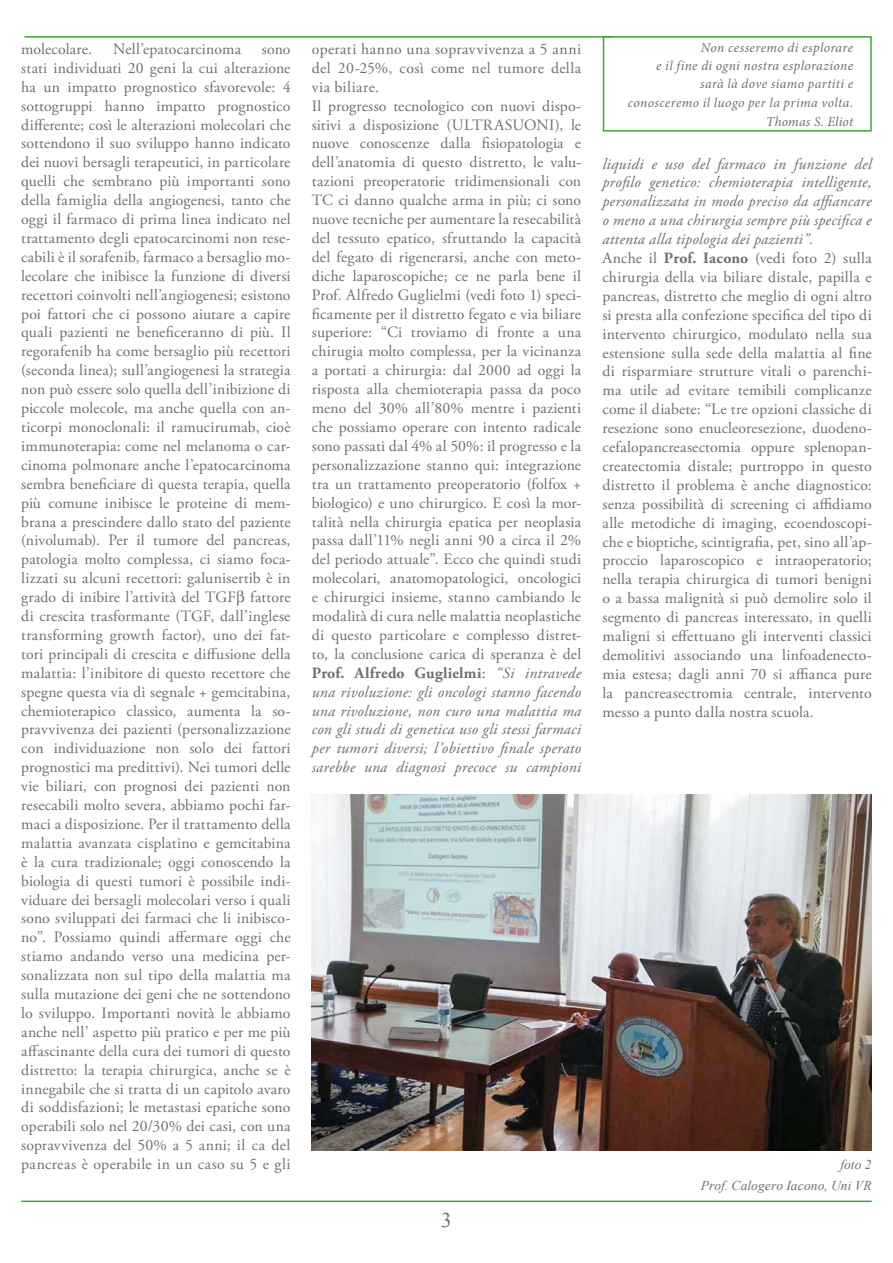
<style>
.page{position:relative;width:893px;height:1263px;background:#fff}
.page>*{position:absolute;margin:0;border:0;box-sizing:border-box;transform-origin:0 0}
.t1{font:21px "Times New Roman";color:#706f6f}
.t2{font:15.75px/18.9px "Adobe Garamond Pro";letter-spacing:.01em;color:#706f6f}
.t3{font:italic 13.5px/18.5px "Minion Pro";letter-spacing:.03em;color:#706f6f;text-align:right}
.t4{font:italic 13.5px/20.4px "Times New Roman";letter-spacing:.005em;color:#706f6f;text-align:right}
.s1{font-weight:700}
.s2{font-style:italic}
</style>
<div class="page">
<div style="left:603px;top:36px;width:269px;height:96px;border:2px solid #3fa535"></div>
<hr style="left:21px;top:1200px;width:851px;height:2px;background:#3fa535">
<img style="left:312px;top:794px;width:560px;height:357px">
<hr style="left:24px;top:36px;width:588px;height:2px;background:#3fa535">
<p class="t2" style="left:21px;top:40px;width:271px;text-align:justify;text-indent:241px">sono stati individuati 20 geni la cui alterazione ha un impatto prognostico sfavorevole: 4 sottogruppi hanno impatto prognostico differente; così le alterazioni molecolari che sottendono il suo sviluppo hanno indicato dei nuovi bersagli terapeutici, in particolare quelli che sembrano più importanti sono della famiglia della angiogenesi, tanto che oggi il farmaco di prima linea indicato nel trattamento degli epatocarcinomi non rese&shy;cabili è il sorafenib, farmaco a bersaglio mo&shy;lecolare che inibisce la funzione di diversi recettori coinvolti nell’angiogenesi; esistono poi fattori che ci possono aiutare a capire quali pazienti ne beneficeranno di più. Il regorafenib ha come bersaglio più recettori (seconda linea); sull’angiogenesi la strategia non può essere solo quella dell’inibizione di piccole molecole, ma anche quella con an&shy;ticorpi monoclonali: il ramucirumab, cioè immunoterapia: come nel melanoma o car&shy;cinoma polmonare anche l’epatocarcinoma sembra beneficiare di questa terapia, quella più comune inibisce le proteine di mem&shy;brana a prescindere dallo stato del paziente (nivolumab). Per il tumore del pancreas, patologia molto complessa, ci siamo foca&shy;lizzati su alcuni recettori: galunisertib è in grado di inibire l’attività del TGF fattore di crescita trasformante (TGF, dall’inglese transforming growth factor), uno dei fat&shy;tori principali di crescita e diffusione della malattia: l’inibitore di questo recettore che spegne questa via di segnale + gemcitabina, chemioterapico classico, aumenta la so&shy;pravvivenza dei pazienti (personalizzazione con individuazione non solo dei fattori prognostici ma predittivi). Nei tumori delle vie biliari, con prognosi dei pazienti non resecabili molto severa, abbiamo pochi far&shy;maci a disposizione. Per il trattamento della malattia avanzata cisplatino e gemcitabina è la cura tradizionale; oggi conoscendo la biologia di questi tumori è possibile indi&shy;viduare dei bersagli molecolari verso i quali sono sviluppati dei farmaci che li inibisco&shy;no”. Possiamo quindi affermare oggi che stiamo andando verso una medicina per&shy;sonalizzata non sul tipo della malattia ma sulla mutazione dei geni che ne sottendono lo sviluppo. Importanti novità le abbiamo anche nell’ aspetto più pratico e per me più affascinante della cura dei tumori di questo distretto: la terapia chirurgica, anche se è innegabile che si tratta di un capitolo avaro di soddisfazioni; le metastasi epatiche sono operabili solo nel 20/30% dei casi, con una sopravvivenza del 50% a 5 anni; il ca del pancreas è operabile in un caso su 5 e gli</p>
<p class="t2" style="left:312px;top:40px;width:271px">operati hanno una sopravvivenza a 5 anni del 20-25%, così come nel tumore della via biliare.<br>Il progresso tecnologico con nuovi dispo&shy;sitivi a disposizione (ULTRASUONI), le nuove conoscenze dalla fisiopatologia e dell’anatomia di questo distretto, le valu&shy;tazioni preoperatorie tridimensionali con TC ci danno qualche arma in più; ci sono nuove tecniche per aumentare la resecabilità del tessuto epatico, sfruttando la capacità del fegato di rigenerarsi, anche con meto&shy;diche laparoscopiche; ce ne parla bene il Prof. Alfredo Guglielmi (vedi foto 1) speci&shy;ficamente per il distretto fegato e via biliare superiore: “Ci troviamo di fronte a una chirugia molto complessa, per la vicinanza a portati a chirurgia: dal 2000 ad oggi la risposta alla chemioterapia passa da poco meno del 30% all’80% mentre i pazienti che possiamo operare con intento radicale sono passati dal 4% al 50%: il progresso e la personalizzazione stanno qui: integrazione tra un trattamento preoperatorio (folfox + biologico) e uno chirurgico. E così la mor&shy;talità nella chirurgia epatica per neoplasia passa dall’11% negli anni 90 a circa il 2% del periodo attuale”. Ecco che quindi studi molecolari, anatomopatologici, oncologici e chirurgici insieme, stanno cambiando le modalità di cura nelle malattia neoplastiche di questo particolare e complesso distret&shy;to, la conclusione carica di speranza è del <span class="s1">Prof. Alfredo Guglielmi</span>: <span class="s2">“Si intravede una rivoluzione: gli oncologi stanno facendo una rivoluzione, non curo una malattia ma con gli studi di genetica uso gli stessi farmaci per tumori diversi; l’obiettivo finale sperato sarebbe una diagnosi precoce su campioni</span></p>
<p class="t2" style="left:21px;top:40px;width:72px">molecolare.</p>
<p class="t2" style="left:113px;top:40px;width:129px">Nell’epatocarcinoma</p>
<h1 class="t1" style="left:441px;top:1208px;width:12px">3</h1>
<p class="t3" style="left:628px;top:38px;width:227px">Non cesseremo di esplorare<br>e il fine di ogni nostra esplorazione<br>sarà là dove siamo partiti e conosceremo il luogo per la prima volta.<br>Thomas S. Eliot</p>
<p class="t2" style="left:602px;top:155px;width:271px"><span class="s2">liquidi e uso del farmaco in funzione del profilo genetico: chemioterapia intelligente, personalizzata in modo preciso da affiancare o meno a una chirurgia sempre più specifica e attenta alla tipologia dei pazienti”.<br></span>Anche il <span class="s1">Prof. Iacono</span> (vedi foto 2) sulla chirurgia della via biliare distale, papilla e pancreas, distretto che meglio di ogni altro si presta alla confezione specifica del tipo di intervento chirurgico, modulato nella sua estensione sulla sede della malattia al fine di risparmiare strutture vitali o parenchi&shy;ma utile ad evitare temibili complicanze come il diabete: “Le tre opzioni classiche di resezione sono enucleoresezione, duodeno&shy;cefalopancreasectomia oppure splenopan&shy;createctomia distale; purtroppo in questo distretto il problema è anche diagnostico: senza possibilità di screening ci affidiamo alle metodiche di imaging, ecoendoscopi&shy;che e bioptiche, scintigrafia, pet, sino all’ap&shy;proccio laparoscopico e intraoperatorio; nella terapia chirurgica di tumori benigni o a bassa malignità si può demolire solo il segmento di pancreas interessato, in quelli maligni si effettuano gli interventi classici demolitivi associando una linfoadenecto&shy;mia estesa; dagli anni 70 si affianca pure la pancreasectromia centrale, intervento messo a punto dalla nostra scuola.</p>
<p class="t4" style="left:701px;top:1154px;width:173px">foto 2<br>Prof. Calogero Iacono, Uni VR</p>
</div>
